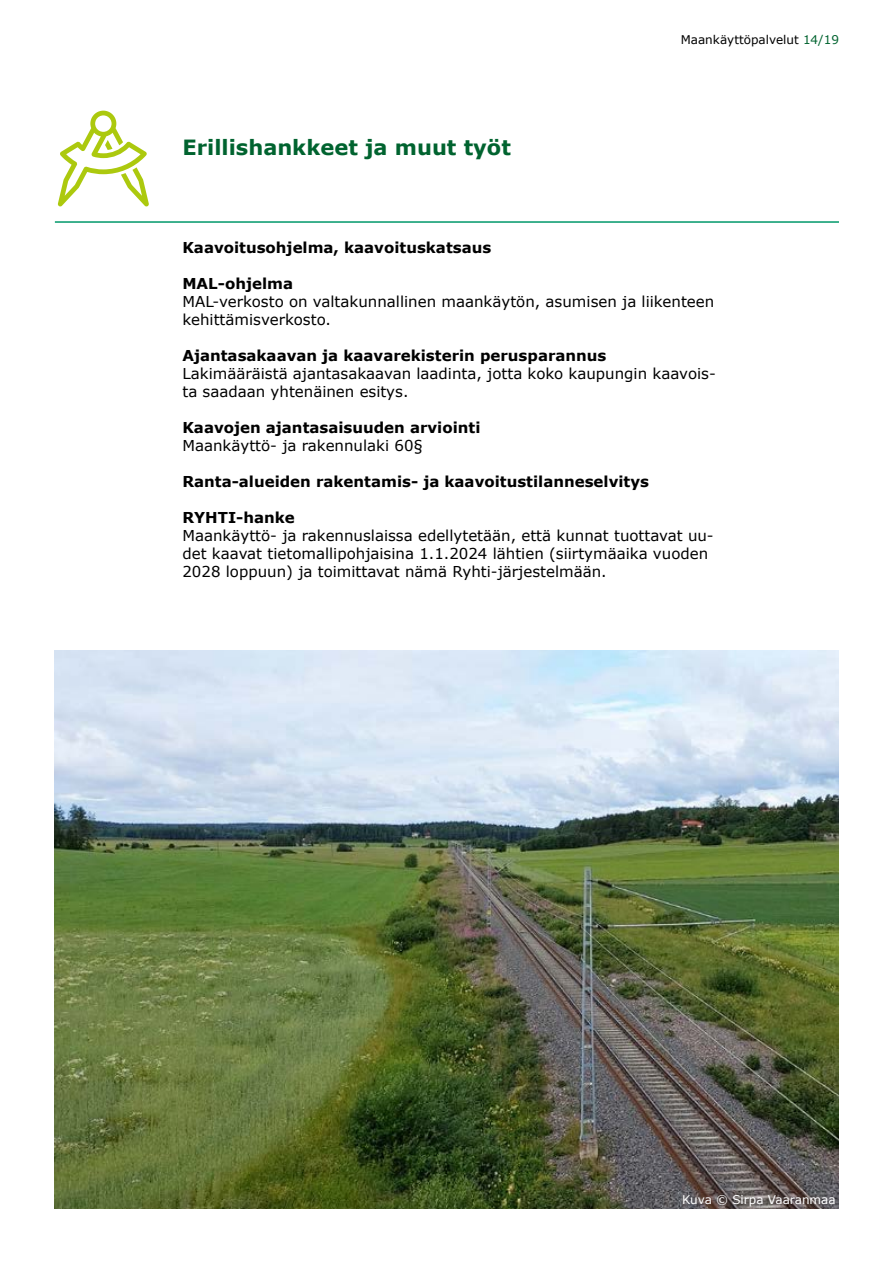
<style>
.page{position:relative;width:893px;height:1263px;background:#fff}
.page>*{position:absolute;margin:0;border:0;box-sizing:border-box;transform-origin:0 0}
.t1{font:700 21px "Verdana";color:#00632f}
.t2{font:15px/18px "Verdana";color:#000}
.t3{font:700 15px "Verdana";color:#000}
.t4{font:12px "Verdana";color:#000}
.t5{font:12px "Verdana";color:#fff}
.s1{color:#00632f}
</style>
<div class="page">
<svg style="left:58px;top:111px;width:89px;height:95px"></svg>
<hr style="left:55px;top:221px;width:784px;height:2px;background:#009869">
<img style="left:54px;top:650px;width:785px;height:558px">
<h1 class="t1" style="left:182px;top:132px;width:330px">Erillishankkeet ja muut työt</h1>
<p class="t4" style="left:681px;top:32px;width:160px">Maankäyttöpalvelut <span class="s1">14/19</span></p>
<p class="t3" style="left:182px;top:237px;width:310px">Kaavoitusohjelma, kaavoituskatsaus</p>
<p class="t3" style="left:182px;top:273px;width:112px">MAL-ohjelma</p>
<p class="t2" style="left:182px;top:292px;width:533px">MAL-verkosto on valtakunnallinen maankäytön, asumisen ja liikenteen kehittämisverkosto.</p>
<p class="t3" style="left:182px;top:345px;width:426px">Ajantasakaavan ja kaavarekisterin perusparannus</p>
<p class="t2" style="left:182px;top:364px;width:535px">Lakimääräistä ajantasakaavan laadinta, jotta koko kaupungin kaavois&shy;ta saadaan yhtenäinen esitys.</p>
<p class="t3" style="left:182px;top:417px;width:300px">Kaavojen ajantasaisuuden arviointi</p>
<p class="t2" style="left:182px;top:436px;width:242px">Maankäyttö- ja rakennulaki 60§</p>
<p class="t3" style="left:182px;top:471px;width:468px">Ranta-alueiden rakentamis- ja kaavoitustilanneselvitys</p>
<p class="t3" style="left:182px;top:507px;width:114px">RYHTI-hanke</p>
<p class="t2" style="left:182px;top:526px;width:533px">Maankäyttö- ja rakennuslaissa edellytetään, että kunnat tuottavat uu&shy;det kaavat tietomallipohjaisina 1.1.2024 lähtien (siirtymäaika vuoden<br>2028 loppuun) ja toimittavat nämä Ryhti-järjestelmään.</p>
<p class="t5" style="left:682px;top:1191px;width:155px">Kuva © Sirpa Vaaranmaa</p>
</div>
